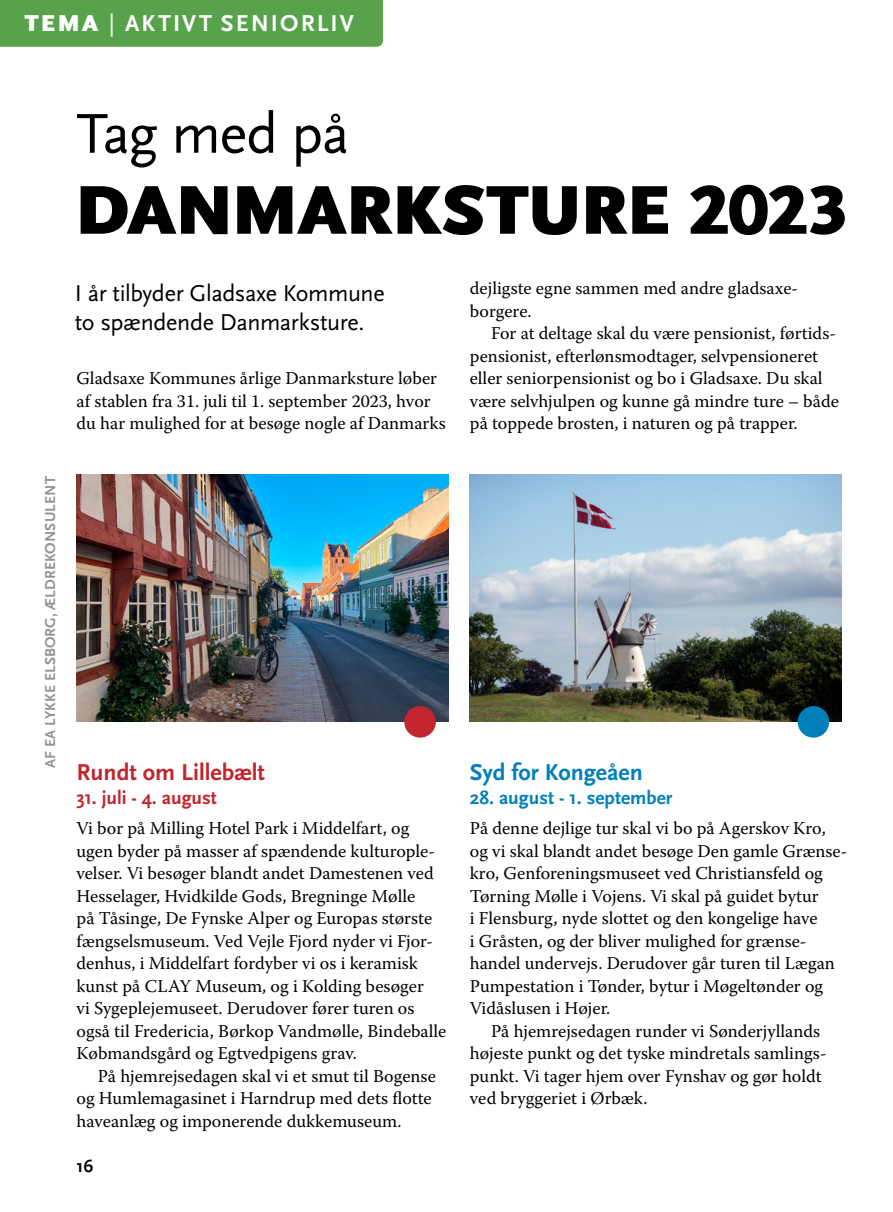
<style>
.page{position:relative;width:893px;height:1212px;background:#fff}
.page>*{position:absolute;margin:0;border:0;box-sizing:border-box;transform-origin:0 0}
.t1{font:900 72px "Scala Sans Pro";letter-spacing:-.015em;color:#000}
.t2{font:58.5px "Scala Sans Pro";letter-spacing:-.025em;color:#000}
.t3{font:24px/28.5px "Scala Sans Pro";letter-spacing:-.015em;color:#000}
.t4{font:700 24px "Scala Sans Pro";letter-spacing:.085em;color:#fff}
.t5{font:700 24px "Scala Sans Pro";color:#c2252e}
.t6{font:700 24px "Scala Sans Pro";color:#0080ba}
.t7{font:700 19.5px "Scala Sans Pro";color:#0080ba}
.t8{font:700 19.5px "Scala Sans Pro";color:#c2252e}
.t9{font:18px/22.5px "Warnock Pro";color:#000}
.t10{font:700 18px "Scala Sans Pro";color:#000}
.t11{font:700 15px "Scala Sans Pro";letter-spacing:.01em;color:#929395}
.s1{font-weight:900}
.s2{font-weight:400}
</style>
<div class="page">
<div style="left:0;top:0;width:383px;height:47px;background:#58a24b"></div>
<img style="left:77px;top:474px;width:372px;height:248px">
<div style="left:404px;top:706px;width:32px;height:32px;background:#c2252e;border-radius:50%"></div>
<img style="left:470px;top:474px;width:372px;height:248px">
<div style="left:798px;top:706px;width:31px;height:32px;background:#0080ba;border-radius:50%"></div>
<h3 class="t4" style="left:25px;top:9px;width:331px"><span class="s1">TEMA</span> <span class="s2">|</span> AKTIVT SENIORLIV</h3>
<h1 class="t2" style="left:77px;top:100px;width:274px">Tag med på</h1>
<h1 class="t1" style="left:75px;top:169px;width:774px">DANMARKSTURE 2023</h1>
<p class="t11" style="left:42px;top:768px;width:293px;rotate:-90deg">AF EA LYKKE ELSBORG, ÆLDREKONSULENT</p>
<p class="t3" style="left:75px;top:279px;width:311px">I år tilbyder Gladsaxe Kommune to spændende Danmarksture.</p>
<p class="t9" style="left:77px;top:367px;width:371px">Gladsaxe Kommunes årlige Danmarksture løber af stablen fra 31. juli til 1. september 2023, hvor du har mulighed for at besøge nogle af Danmarks</p>
<h2 class="t5" style="left:77px;top:759px;width:190px">Rundt om Lillebælt</h2>
<p class="t8" style="left:77px;top:787px;width:142px">31. juli - 4. august</p>
<p class="t9" style="left:77px;top:817px;width:334px">Vi bor på Milling Hotel Park i Middelfart, og</p>
<p class="t9" style="left:77px;top:862px;width:359px">velser. Vi besøger blandt andet Damestenen ved<br>Hesselager, Hvidkilde Gods, Bregninge Mølle på Tåsinge, De Fynske Alper og Europas største</p>
<p class="t9" style="left:77px;top:952px;width:371px">denhus, i Middelfart fordyber vi os i keramisk kunst på CLAY Museum, og i Kolding besøger<br>vi Sygeplejemuseet. Derudover fører turen os også til Fredericia, Børkop Vandmølle, Bindeballe Købmandsgård og Egtvedpigens grav.</p>
<p class="t9" style="left:77px;top:1064px;width:361px;text-indent:21px">På hjemrejsedagen skal vi et smut til Bogense og Humlemagasinet i Harndrup med dets flotte haveanlæg og imponerende dukkemuseum.</p>
<p class="t9" style="left:77px;top:839px;width:360px">ugen byder på masser af spændende kulturople-</p>
<p class="t9" style="left:77px;top:929px;width:358px">fængselsmuseum. Ved Vejle Fjord nyder vi Fjor-</p>
<p class="t10" style="left:77px;top:1156px;width:18px">16</p>
<p class="t9" style="left:470px;top:277px;width:330px">dejligste egne sammen med andre gladsaxe&shy;borgere.</p>
<p class="t9" style="left:470px;top:322px;width:371px;text-indent:21px">For at deltage skal du være pensionist, førtids&shy;pensionist, efterlønsmodtager, selvpensioneret eller seniorpensionist og bo i Gladsaxe. Du skal være selvhjulpen og kunne gå mindre ture – både på toppede brosten, i naturen og på trapper.</p>
<h2 class="t6" style="left:470px;top:759px;width:175px">Syd for Kongeåen</h2>
<p class="t7" style="left:470px;top:787px;width:204px">28. august - 1. september</p>
<p class="t9" style="left:470px;top:817px;width:357px">På denne dejlige tur skal vi bo på Agerskov Kro,</p>
<p class="t9" style="left:470px;top:862px;width:355px">kro, Genforeningsmuseet ved Christiansfeld og<br>Tørning Mølle i Vojens. Vi skal på guidet bytur i Flensburg, nyde slottet og den kongelige have</p>
<p class="t9" style="left:470px;top:952px;width:367px">handel undervejs. Derudover går turen til Lægan<br>Pumpestation i Tønder, bytur i Møgeltønder og<br>Vidåslusen i Højer.</p>
<p class="t9" style="left:491px;top:1019px;width:331px">På hjemrejsedagen runder vi Sønderjyllands</p>
<p class="t9" style="left:470px;top:1064px;width:353px">punkt. Vi tager hjem over Fynshav og gør holdt ved bryggeriet i Ørbæk.</p>
<p class="t9" style="left:470px;top:839px;width:379px">og vi skal blandt andet besøge Den gamle Grænse-</p>
<p class="t9" style="left:470px;top:929px;width:338px">i Gråsten, og der bliver mulighed for grænse-</p>
<p class="t9" style="left:470px;top:1042px;width:358px">højeste punkt og det tyske mindretals samlings-</p>
</div>
